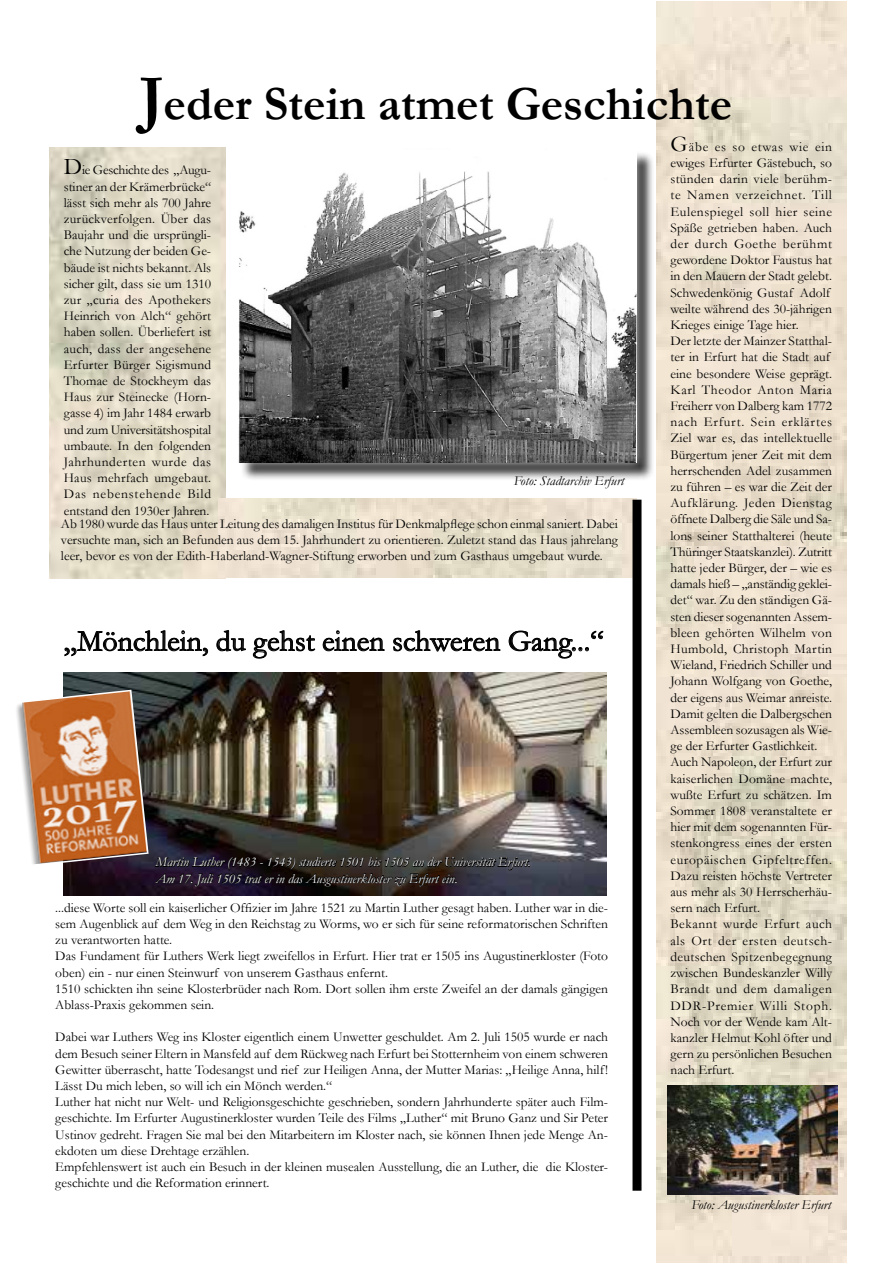
<style>
.page{position:relative;width:893px;height:1263px;background:#fff}
.page>*{position:absolute;margin:0;border:0;box-sizing:border-box;transform-origin:0 0}
.t1{font:700 48px "Garamond";color:#000}
.t2{font:30px "Garamond";color:#000}
.t3{font:13.5px/16.2px "Garamond";color:#000}
.t4{font:italic 13.5px/16.2px "Garamond";color:#f6f6f6}
.t5{font:italic 13.5px "Garamond";color:#000}
.s1{font-size:64.5px}
.s2{font-size:24px}
.s3{font-size:22.5px}
</style>
<div class="page">
<img style="left:656px;top:1px;width:190px;height:1262px">
<svg style="left:64px;top:630px;width:144px;height:27px"></svg>
<svg style="left:216px;top:630px;width:30px;height:22px"></svg>
<svg style="left:252px;top:630px;width:63px;height:29px"></svg>
<svg style="left:322px;top:630px;width:63px;height:22px"></svg>
<svg style="left:393px;top:630px;width:108px;height:22px"></svg>
<svg style="left:508px;top:630px;width:96px;height:29px"></svg>
<img style="left:668px;top:1085px;width:169px;height:110px">
<div style="left:240px;top:151px;width:415px;height:330px;background:#000;opacity:.8"></div>
<div style="left:228px;top:139px;width:418px;height:333px;background:#fff;opacity:.75"></div>
<img style="left:238px;top:149px;width:398px;height:313px">
<img style="left:218px;top:499px;width:418px;height:79px">
<div style="left:632px;top:500px;width:9px;height:691px;background:#000"></div>
<img style="left:64px;top:673px;width:543px;height:222px">
<img style="left:16px;top:689px;width:514px;height:198px">
<h1 class="t1" style="left:139px;top:71px;width:594px"><span class="s1">J</span>eder Stein atmet Geschichte</h1>
<p class="t3" style="left:64px;top:162px;width:149px;text-align:justify"><span class="s2">D</span>ie Geschichte des „Augu&shy;stiner an der Krämerbrücke“ lässt sich mehr als 700 Jahre zurückverfolgen. Über das Baujahr und die ursprüngli&shy;che Nutzung der beiden Ge&shy;bäude ist nichts bekannt. Als sicher gilt, dass sie um 1310 zur „curia des Apothekers Heinrich von Alch“ gehört haben sollen. Überliefert ist auch, dass der angesehene Erfurter Bürger Sigismund Thomae de Stockheym das Haus zur Steinecke (Horn&shy;gasse 4) im Jahr 1484 erwarb und zum Universitätshospital umbaute. In den folgenden Jahrhunderten wurde das Haus mehrfach umgebaut.<br>Das nebenstehende Bild entstand den 1930er Jahren.</p>
<p class="t3" style="left:670px;top:138px;width:163px"><span class="s3">G</span>äbe es so etwas wie ein ewiges Erfurter Gästebuch, so stünden darin viele berühm&shy;te Namen verzeichnet. Till<br>Eulenspiegel soll hier seine<br>Späße getrieben haben. Auch der durch Goethe berühmt gewordene Doktor Faustus hat in den Mauern der Stadt gelebt.<br>Schwedenkönig Gustaf Adolf weilte während des 30-jährigen<br>Krieges einige Tage hier.<br>Der letzte der Mainzer Statthal&shy;ter in Erfurt hat die Stadt auf eine besondere Weise geprägt.<br>Karl Theodor Anton Maria<br>Freiherr von Dalberg kam 1772 nach Erfurt. Sein erklärtes<br>Ziel war es, das intellektuelle<br>Bürgertum jener Zeit mit dem herrschenden Adel zusammen zu führen – es war die Zeit der<br>Aufklärung. Jeden Dienstag öffnete Dalberg die Säle und Sa&shy;lons seiner Statthalterei (heute<br>Thüringer Staatskanzlei). Zutritt hatte jeder Bürger, der – wie es damals hieß – „anständig geklei&shy;det“ war. Zu den ständigen Gä&shy;sten dieser sogenannten Assem&shy;bleen gehörten Wilhelm von<br>Humbold, Christoph Martin<br>Wieland, Friedrich Schiller und<br>Johann Wolfgang von Goethe, der eigens aus Weimar anreiste.<br>Damit gelten die Dalbergschen<br>Assembleen sozusagen als Wie&shy;ge der Erfurter Gastlichkeit.<br>Auch Napoleon, der Erfurt zur kaiserlichen Domäne machte, wußte Erfurt zu schätzen. Im<br>Sommer 1808 veranstaltete er hier mit dem sogenannten Für&shy;stenkongress eines der ersten europäischen Gipfeltreffen.<br>Dazu reisten höchste Vertreter aus mehr als 30 Herrscherhäu&shy;sern nach Erfurt.<br>Bekannt wurde Erfurt auch als Ort der ersten deutsch&shy;deutschen Spitzenbegegnung zwischen Bundeskanzler Willy<br>Brandt und dem damaligen<br>DDR-Premier Willi Stoph.<br>Noch vor der Wende kam Alt&shy;kanzler Helmut Kohl öfter und gern zu persönlichen Besuchen nach Erfurt.</p>
<p class="t5" style="left:514px;top:472px;width:112px">Foto: Stadtarchiv Erfurt</p>
<p class="t3" style="left:61px;top:515px;width:558px;text-align:justify">Ab 1980 wurde das Haus unter Leitung des damaligen Institus für Denkmalpflege schon einmal saniert. Dabei versuchte man, sich an Befunden aus dem 15. Jahrhundert zu orientieren. Zuletzt stand das Haus jahrelang leer, bevor es von der Edith-Haberland-Wagner-Stiftung erworben und zum Gasthaus umgebaut wurde.</p>
<h2 class="t2" style="left:64px;top:621px;width:541px">„Mönchlein, du gehst einen schweren Gang...“</h2>
<p class="t4" style="left:156px;top:854px;width:376px">Martin Luther (1483 - 1543) studierte 1501 bis 1505 an der Universität Erfurt.<br>Am 17. Juli 1505 trat er in das Ausgustinerkloster zu Erfurt ein.</p>
<p class="t3" style="left:55px;top:899px;width:554px">...diese Worte soll ein kaiserlicher Offizier im Jahre 1521 zu Martin Luther gesagt haben. Luther war in die&shy;sem Augenblick auf dem Weg in den Reichstag zu Worms, wo er sich für seine reformatorischen Schriften zu verantworten hatte.<br>Das Fundament für Luthers Werk liegt zweifellos in Erfurt. Hier trat er 1505 ins Augustinerkloster (Foto oben) ein - nur einen Steinwurf von unserem Gasthaus enfernt.<br>1510 schickten ihn seine Klosterbrüder nach Rom. Dort sollen ihm erste Zweifel an der damals gängigen Ablass-Praxis gekommen sein.</p>
<p class="t3" style="left:55px;top:1029px;width:554px">Dabei war Luthers Weg ins Kloster eigentlich einem Unwetter geschuldet. Am 2. Juli 1505 wurde er nach dem Besuch seiner Eltern in Mansfeld auf dem Rückweg nach Erfurt bei Stotternheim von einem schweren Gewitter überrascht, hatte Todesangst und rief zur Heiligen Anna, der Mutter Marias: „Heilige Anna, hilf!<br>Lässt Du mich leben, so will ich ein Mönch werden.“<br>Luther hat nicht nur Welt- und Religionsgeschichte geschrieben, sondern Jahrhunderte später auch Film&shy;geschichte. Im Erfurter Augustinerkloster wurden Teile des Films „Luther“ mit Bruno Ganz und Sir Peter Ustinov gedreht. Fragen Sie mal bei den Mitarbeitern im Kloster nach, sie können Ihnen jede Menge An&shy;ekdoten um diese Drehtage erzählen.<br>Empfehlenswert ist auch ein Besuch in der kleinen musealen Ausstellung, die an Luther, die die Kloster&shy;geschichte und die Reformation erinnert.</p>
<p class="t5" style="left:692px;top:1196px;width:141px">Foto: Augustinerkloster Erfurt</p>
</div>
